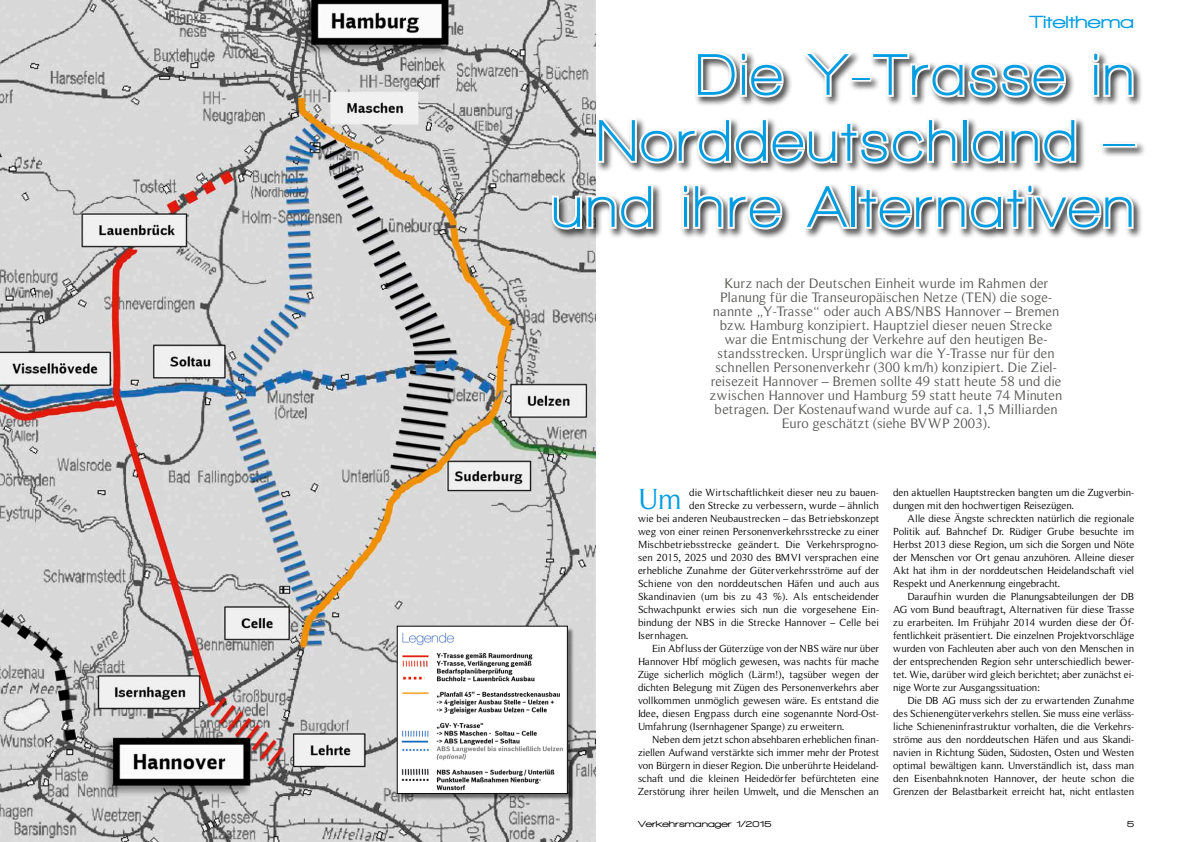
<style>
.page{position:relative;width:1191px;height:842px;background:#fff}
.page>*{position:absolute;margin:0;border:0;box-sizing:border-box;transform-origin:0 0}
.t1{font:700 60px/66px "Walkway";letter-spacing:.05em;color:#009de2;text-align:right}
.t2{font:29.7px "Roman Serif";color:#009de2}
.t3{font:900 18px "Walkway Expand";color:#009de2}
.t4{font:14px/14px "Roman Serif";color:#555554;text-align:center}
.t5{font:10.5px/13px "Roman Serif";color:#000;text-align:justify}
.t6{font:900 9px "Walkway Expand";color:#000}
</style>
<div class="page">
<img style="left:0;top:0;width:595px;height:842px">
<div style="left:550px;top:50px;width:596px;height:190px;background:#000;opacity:.75"></div>
<svg style="left:694px;top:50px;width:92px;height:50px"></svg>
<svg style="left:798px;top:50px;width:56px;height:49px"></svg>
<div style="left:850px;top:76px;width:21px;height:6px;border:4px solid #fafafa"></div>
<svg style="left:869px;top:50px;width:199px;height:50px"></svg>
<svg style="left:1090px;top:50px;width:45px;height:49px"></svg>
<svg style="left:595px;top:113px;width:364px;height:55px"></svg>
<div style="left:961px;top:118px;width:7px;height:45px;border:4px solid #fafafa"></div>
<svg style="left:968px;top:116px;width:110px;height:50px"></svg>
<div style="left:1101px;top:142px;width:36px;height:6px;border:4px solid #fafafa"></div>
<svg style="left:550px;top:182px;width:105px;height:50px"></svg>
<svg style="left:680px;top:182px;width:105px;height:50px"></svg>
<svg style="left:800px;top:181px;width:335px;height:52px"></svg>
<div style="left:398px;top:627px;width:176px;height:174px;background:#000;opacity:.5"></div>
<img style="left:399px;top:628px;width:166px;height:164px">
<h3 class="t3" style="left:1029px;top:12px;width:106px">Titelthema</h3>
<h1 class="t1" style="left:551px;top:41px;width:584px">Die Y-Trasse in<br>Norddeutschland – und ihre Alternativen</h1>
<p class="t4" style="left:710px;top:276px;width:354px">Kurz nach der Deutschen Einheit wurde im Rahmen der Planung für die Transeuropäischen Netze (TEN) die soge&shy;nannte „Y-Trasse“ oder auch ABS/NBS Hannover – Bremen bzw. Hamburg konzipiert. Hauptziel dieser neuen Strecke war die Entmischung der Verkehre auf den heutigen Be&shy;standsstrecken. Ursprünglich war die Y-Trasse nur für den schnellen Personenverkehr (300 km/h) konzipiert. Die Ziel&shy;reisezeit Hannover – Bremen sollte 49 statt heute 58 und die zwischen Hannover und Hamburg 59 statt heute 74 Minuten betragen. Der Kostenaufwand wurde auf ca. 1,5 Milliarden Euro geschätzt (siehe BVWP 2003).</p>
<h2 class="t2" style="left:638px;top:482px;width:45px">Um</h2>
<p class="t5" style="left:689px;top:486px;width:191px">die Wirtschaftlichkeit dieser neu zu bauen-</p>
<p class="t5" style="left:689px;top:499px;width:191px">den Strecke zu verbessern, wurde – ähnlich</p>
<p class="t5" style="left:638px;top:512px;width:242px">wie bei anderen Neubaustrecken – das Betriebskonzept</p>
<p class="t5" style="left:638px;top:525px;width:242px">weg von einer reinen Personenverkehrsstrecke zu einer</p>
<p class="t5" style="left:638px;top:538px;width:242px">Mischbetriebsstrecke geändert. Die Verkehrsprogno-</p>
<p class="t5" style="left:638px;top:551px;width:242px">sen 2015, 2025 und 2030 des BMVI versprachen eine</p>
<p class="t5" style="left:638px;top:564px;width:242px">erhebliche Zunahme der Güterverkehrsströme auf der</p>
<p class="t5" style="left:638px;top:577px;width:242px">Schiene von den norddeutschen Häfen und auch aus</p>
<p class="t5" style="left:638px;top:590px;width:242px">Skandinavien (um bis zu 43 %). Als entscheidender</p>
<p class="t5" style="left:638px;top:603px;width:242px">Schwachpunkt erwies sich nun die vorgesehene Ein-</p>
<p class="t5" style="left:638px;top:616px;width:242px">bindung der NBS in die Strecke Hannover – Celle bei</p>
<p class="t5" style="left:638px;top:629px;width:52px">Isernhagen.</p>
<p class="t5" style="left:652px;top:642px;width:228px">Ein Abfluss der Güterzüge von der NBS wäre nur über</p>
<p class="t5" style="left:638px;top:655px;width:242px">Hannover Hbf möglich gewesen, was nachts für mache</p>
<p class="t5" style="left:638px;top:668px;width:242px">Züge sicherlich möglich (Lärm!), tagsüber wegen der</p>
<p class="t5" style="left:638px;top:681px;width:242px">dichten Belegung mit Zügen des Personenverkehrs aber</p>
<p class="t5" style="left:638px;top:694px;width:242px">vollkommen unmöglich gewesen wäre. Es entstand die</p>
<p class="t5" style="left:638px;top:707px;width:242px">Idee, diesen Engpass durch eine sogenannte Nord-Ost-</p>
<p class="t5" style="left:638px;top:720px;width:208px">Umfahrung (Isernhagener Spange) zu erweitern.</p>
<p class="t5" style="left:652px;top:733px;width:228px">Neben dem jetzt schon absehbaren erheblichen finan-</p>
<p class="t5" style="left:638px;top:746px;width:242px">ziellen Aufwand verstärkte sich immer mehr der Protest</p>
<p class="t5" style="left:638px;top:759px;width:242px">von Bürgern in dieser Region. Die unberührte Heideland-</p>
<p class="t5" style="left:638px;top:772px;width:242px">schaft und die kleinen Heidedörfer befürchteten eine</p>
<p class="t5" style="left:638px;top:785px;width:242px">Zerstörung ihrer heilen Umwelt, und die Menschen an</p>
<p class="t5" style="left:893px;top:486px;width:242px">den aktuellen Hauptstrecken bangten um die Zugverbin&shy;dungen mit den hochwertigen Reisezügen.</p>
<p class="t5" style="left:893px;top:512px;width:242px;text-indent:14px">Alle diese Ängste schreckten natürlich die regionale Politik auf. Bahnchef Dr. Rüdiger Grube besuchte im Herbst 2013 diese Region, um sich die Sorgen und Nöte der Menschen vor Ort genau anzuhören. Alleine dieser Akt hat ihm in der norddeutschen Heidelandschaft viel Respekt und Anerkennung eingebracht.</p>
<p class="t5" style="left:893px;top:590px;width:242px;text-indent:14px">Daraufhin wurden die Planungsabteilungen der DB AG vom Bund beauftragt, Alternativen für diese Trasse zu erarbeiten. Im Frühjahr 2014 wurden diese der Öf&shy;fentlichkeit präsentiert. Die einzelnen Projektvorschläge wurden von Fachleuten aber auch von den Menschen in der entsprechenden Region sehr unterschiedlich bewer&shy;tet. Wie, darüber wird gleich berichtet; aber zunächst ei&shy;nige Worte zur Ausgangssituation:</p>
<p class="t5" style="left:893px;top:694px;width:242px;text-indent:14px">Die DB AG muss sich der zu erwartenden Zunahme des Schienengüterverkehrs stellen. Sie muss eine verläss&shy;liche Schieneninfrastruktur vorhalten, die die Verkehrs&shy;ströme aus den norddeutschen Häfen und aus Skandi&shy;navien in Richtung Süden, Südosten, Osten und Westen optimal bewältigen kann. Unverständlich ist, dass man den Eisenbahnknoten Hannover, der heute schon die Grenzen der Belastbarkeit erreicht hat, nicht entlasten</p>
<p class="t6" style="left:638px;top:819px;width:135px">Verkehrsmanager 1/2015</p>
<p class="t6" style="left:1127px;top:819px;width:9px">5</p>
</div>
